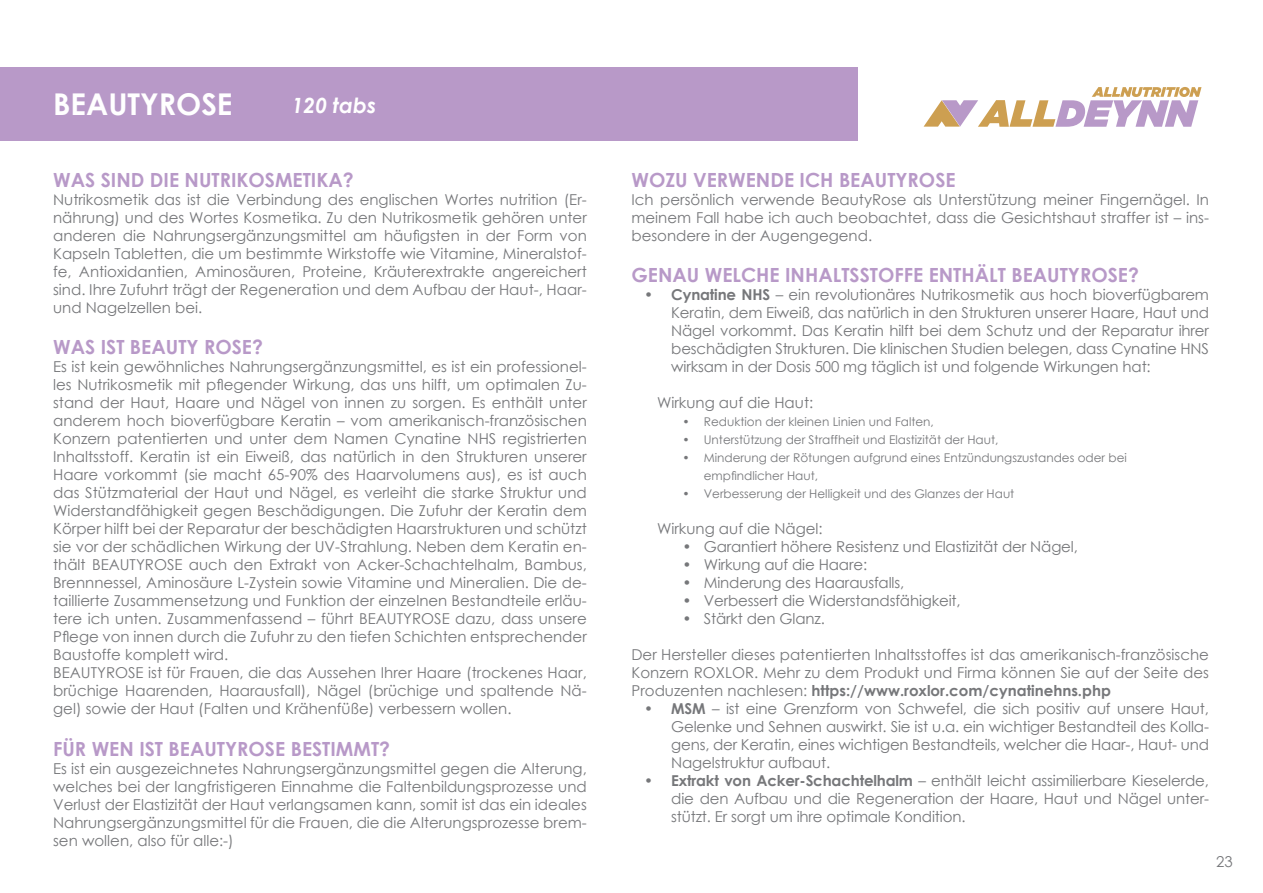
<style>
.page{position:relative;width:1263px;height:893px;background:#fff}
.page>*{position:absolute;margin:0;border:0;box-sizing:border-box;transform-origin:0 0}
.t1{font:700 30px "Century Gothic";color:#fff}
.t2{font:italic 700 21px "Century Gothic";color:#fff}
.t3{font:700 19.5px "Century Gothic";color:#b899c8}
.t4{font:15px/18px "Century Gothic";color:#76777a;text-align:justify}
.t5{font:12px/18px "Century Gothic";color:#76777a}
.s1{font-weight:700}
</style>
<div class="page">
<svg style="left:923px;top:87px;width:278px;height:40px"></svg>
<div style="left:0;top:67px;width:857px;height:74px;background:#b899c8"></div>
<h1 class="t1" style="left:53px;top:81px;width:181px">BEAUTYROSE</h1>
<h2 class="t2" style="left:292px;top:90px;width:86px">120 tabs</h2>
<h3 class="t3" style="left:53px;top:165px;width:302px">WAS SIND DIE NUTRIKOSMETIKA?</h3>
<p class="t4" style="left:53px;top:190px;width:535px">Nutrikosmetik das ist die Verbindung des englischen Wortes nutrition (Er&shy;nährung) und des Wortes Kosmetika. Zu den Nutrikosmetik gehören unter anderen die Nahrungsergänzungsmittel am häufigsten in der Form von Kapseln Tabletten, die um bestimmte Wirkstoffe wie Vitamine, Mineralstof&shy;fe, Antioxidantien, Aminosäuren, Proteine, Kräuterextrakte angereichert sind. Ihre Zufuhrt trägt der Regeneration und dem Aufbau der Haut-, Haar&shy;und Nagelzellen bei.</p>
<h3 class="t3" style="left:53px;top:332px;width:211px">WAS IST BEAUTY ROSE?</h3>
<p class="t4" style="left:53px;top:358px;width:535px;text-align:left">Es ist kein gewöhnliches Nahrungsergänzungsmittel, es ist ein professionel&shy;les Nutrikosmetik mit pflegender Wirkung, das uns hilft, um optimalen Zu&shy;stand der Haut, Haare und Nägel von innen zu sorgen. Es enthält unter anderem hoch bioverfügbare Keratin – vom amerikanisch-französischen Konzern patentierten und unter dem Namen Cynatine NHS registrierten Inhaltsstoff. Keratin ist ein Eiweiß, das natürlich in den Strukturen unserer Haare vorkommt (sie macht 65-90% des Haarvolumens aus), es ist auch das Stützmaterial der Haut und Nägel, es verleiht die starke Struktur und Widerstandfähigkeit gegen Beschädigungen. Die Zufuhr der Keratin dem Körper hilft bei der Reparatur der beschädigten Haarstrukturen und schützt sie vor der schädlichen Wirkung der UV-Strahlung. Neben dem Keratin en&shy;thält BEAUTYROSE auch den Extrakt von Acker-Schachtelhalm, Bambus, Brennnessel, Aminosäure L-Zystein sowie Vitamine und Mineralien. Die de&shy;taillierte Zusammensetzung und Funktion der einzelnen Bestandteile erläu&shy;tere ich unten. Zusammenfassend – führt BEAUTYROSE dazu, dass unsere Pflege von innen durch die Zufuhr zu den tiefen Schichten entsprechender Baustoffe komplett wird.<br>BEAUTYROSE ist für Frauen, die das Aussehen Ihrer Haare (trockenes Haar, brüchige Haarenden, Haarausfall), Nägel (brüchige und spaltende Nä&shy;gel) sowie der Haut (Falten und Krähenfüße) verbessern wollen.</p>
<h3 class="t3" style="left:53px;top:734px;width:338px">FÜR WEN IST BEAUTYROSE BESTIMMT?</h3>
<p class="t4" style="left:53px;top:759px;width:535px">Es ist ein ausgezeichnetes Nahrungsergänzungsmittel gegen die Alterung, welches bei der langfristigeren Einnahme die Faltenbildungsprozesse und Verlust der Elastizität der Haut verlangsamen kann, somit ist das ein ideales Nahrungsergänzungsmittel für die Frauen, die die Alterungsprozesse brem&shy;sen wollen, also für alle:-)</p>
<h3 class="t3" style="left:631px;top:165px;width:326px">WOZU VERWENDE ICH BEAUTYROSE</h3>
<p class="t4" style="left:631px;top:190px;width:579px">Ich persönlich verwende BeautyRose als Unterstützung meiner Fingernägel. In meinem Fall habe ich auch beobachtet, dass die Gesichtshaut straffer ist – ins&shy;besondere in der Augengegend.</p>
<h3 class="t3" style="left:631px;top:260px;width:509px">GENAU WELCHE INHALTSSTOFFE ENTHÄLT BEAUTYROSE?</h3>
<p class="t4" style="left:671px;top:286px;width:539px;text-indent:-27px">• <span class="s1">Cynatine NHS</span> – ein revolutionäres Nutrikosmetik aus hoch bioverfügbarem Keratin, dem Eiweiß, das natürlich in den Strukturen unserer Haare, Haut und Nägel vorkommt. Das Keratin hilft bei dem Schutz und der Reparatur ihrer beschädigten Strukturen. Die klinischen Studien belegen, dass Cynatine HNS wirksam in der Dosis 500 mg täglich ist und folgende Wirkungen hat:</p>
<p class="t4" style="left:657px;top:394px;width:158px">Wirkung auf die Haut:</p>
<p class="t5" style="left:682px;top:413px;width:253px">• Reduktion der kleinen Linien und Falten,</p>
<p class="t5" style="left:682px;top:431px;width:317px">• Unterstützung der Straffheit und Elastizität der Haut,</p>
<p class="t5" style="left:704px;top:449px;width:425px;text-indent:-21px">• Minderung der Rötungen aufgrund eines Entzündungszustandes oder bei empfindlicher Haut,</p>
<p class="t5" style="left:682px;top:485px;width:333px">• Verbesserung der Helligkeit und des Glanzes der Haut</p>
<p class="t4" style="left:657px;top:520px;width:167px">Wirkung auf die Nägel:</p>
<p class="t4" style="left:682px;top:538px;width:397px">• Garantiert höhere Resistenz und Elastizität der Nägel,</p>
<p class="t4" style="left:682px;top:556px;width:186px">• Wirkung auf die Haare:</p>
<p class="t4" style="left:682px;top:574px;width:223px">• Minderung des Haarausfalls,</p>
<p class="t4" style="left:682px;top:592px;width:280px">• Verbessert die Widerstandsfähigkeit,</p>
<p class="t4" style="left:682px;top:610px;width:144px">• Stärkt den Glanz.</p>
<p class="t4" style="left:631px;top:646px;width:579px">Der Hersteller dieses patentierten Inhaltsstoffes ist das amerikanisch-französische Konzern ROXLOR. Mehr zu dem Produkt und Firma können Sie auf der Seite des Produzenten nachlesen: <span class="s1">https://www.roxlor.com/cynatinehns.php</span></p>
<p class="t4" style="left:671px;top:700px;width:539px;text-indent:-27px"><span class="s1">• MSM</span> – ist eine Grenzform von Schwefel, die sich positiv auf unsere Haut, Gelenke und Sehnen auswirkt. Sie ist u.a. ein wichtiger Bestandteil des Kolla&shy;gens, der Keratin, eines wichtigen Bestandteils, welcher die Haar-, Haut- und Nagelstruktur aufbaut.</p>
<p class="t4" style="left:671px;top:772px;width:539px;text-indent:-27px"><span class="s1">• Extrakt von Acker-Schachtelhalm</span> – enthält leicht assimilierbare Kieselerde, die den Aufbau und die Regeneration der Haare, Haut und Nägel unter&shy;stützt. Er sorgt um ihre optimale Kondition.</p>
<p class="t4" style="left:1216px;top:853px;width:18px">23</p>
</div>
